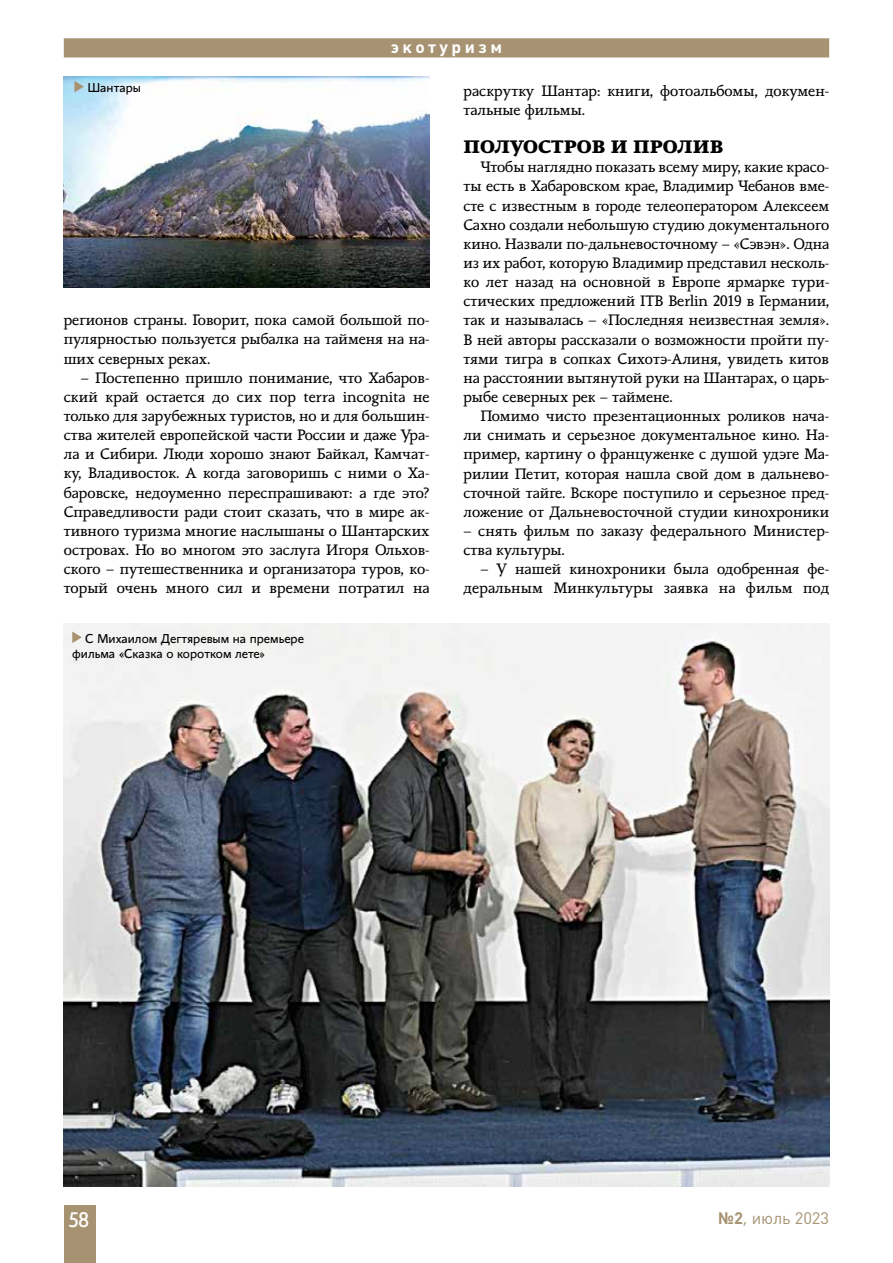
<style>
.page{position:relative;width:893px;height:1263px;background:#fff}
.page>*{position:absolute;margin:0;border:0;box-sizing:border-box;transform-origin:0 0}
.t1{font:21px "Conqueror Sans";color:#fff}
.t2{font:800 18px "Conqueror Slab";color:#000}
.t3{font:16.5px "Plumb";color:#a79372}
.t4{font:700 16.5px "Plumb";letter-spacing:.2em;color:#fff;scale:1.05 1}
.t5{font:15px/19.2px "Conqueror Slab";letter-spacing:.005em;color:#000;text-align:justify}
.t6{font:12.75px/15.3px "Conqueror Sans";color:#000}
.s1{font-weight:700}
</style>
<div class="page">
<div style="left:64px;top:38px;width:765px;height:19px;background:#a79372"></div>
<img style="left:64px;top:623px;width:765px;height:563px">
<img style="left:64px;top:77px;width:365px;height:210px">
<svg style="left:72px;top:631px;width:10px;height:12px"></svg>
<svg style="left:74px;top:81px;width:10px;height:11px"></svg>
<div style="left:64px;top:1205px;width:32px;height:58px;background:#a79372"></div>
<p class="t4" style="left:391px;top:37px;width:107px">экотуризм</p>
<p class="t6" style="left:87px;top:81px;width:55px">Шантары</p>
<p class="t5" style="left:64px;top:311px;width:367px">регионов страны. Говорит, пока самой большой по&shy;пулярностью пользуется рыбалка на тайменя на на&shy;ших северных реках.</p>
<p class="t5" style="left:64px;top:368px;width:367px;text-indent:17px">– Постепенно пришло понимание, что Хабаров&shy;ский край остается до сих пор terra incognita не только для зарубежных туристов, но и для большин&shy;ства жителей европейской части России и даже Ура&shy;ла и Сибири. Люди хорошо знают Байкал, Камчат&shy;ку, Владивосток. А когда заговоришь с ними о Ха&shy;баровске, недоуменно переспрашивают: а где это?<br>Справедливости ради стоит сказать, что в мире ак&shy;тивного туризма многие наслышаны о Шантарских островах. Но во многом это заслуга Игоря Ольхов&shy;ского – путешественника и организатора туров, ко&shy;торый очень много сил и времени потратил на</p>
<p class="t6" style="left:72px;top:631px;width:233px;text-indent:13px">С Михаилом Дегтяревым на премьере фильма «Сказка о коротком лете»</p>
<p class="t5" style="left:463px;top:81px;width:367px">раскрутку Шантар: книги, фотоальбомы, докумен&shy;тальные фильмы.</p>
<p class="t2" style="left:463px;top:135px;width:261px">ПОЛУОСТРОВ И ПРОЛИВ</p>
<p class="t5" style="left:463px;top:158px;width:367px;text-indent:17px">Чтобы наглядно показать всему миру, какие красо&shy;ты есть в Хабаровском крае, Владимир Чебанов вме&shy;сте с известным в городе телеоператором Алексеем Сахно создали небольшую студию документального кино. Назвали по-дальневосточному – «Сэвэн». Одна из их работ, которую Владимир представил несколь&shy;ко лет назад на основной в Европе ярмарке тури&shy;стических предложений ITB Berlin 2019 в Германии, так и называлась – «Последняя неизвестная земля».<br>В ней авторы рассказали о возможности пройти пу&shy;тями тигра в сопках Сихотэ-Алиня, увидеть китов на расстоянии вытянутой руки на Шантарах, о царь&shy;рыбе северных рек – таймене.</p>
<p class="t5" style="left:463px;top:407px;width:367px;text-indent:17px">Помимо чисто презентационных роликов нача&shy;ли снимать и серьезное документальное кино. На&shy;пример, картину о француженке с душой удэге Ма&shy;рилии Петит, которая нашла свой дом в дальнево&shy;сточной тайге. Вскоре поступило и серьезное пред&shy;ложение от Дальневосточной студии кинохроники</p>
<p class="t5" style="left:463px;top:521px;width:367px">– снять фильм по заказу федерального Министер&shy;ства культуры.</p>
<p class="t5" style="left:463px;top:560px;width:367px;text-align:right">– У нашей кинохроники была одобренная фе&shy;деральным Минкультуры заявка на фильм под</p>
<h1 class="t1" style="left:68px;top:1208px;width:22px">58</h1>
<p class="t3" style="left:718px;top:1209px;width:112px"><span class="s1">№2</span>, июль 2023</p>
</div>
